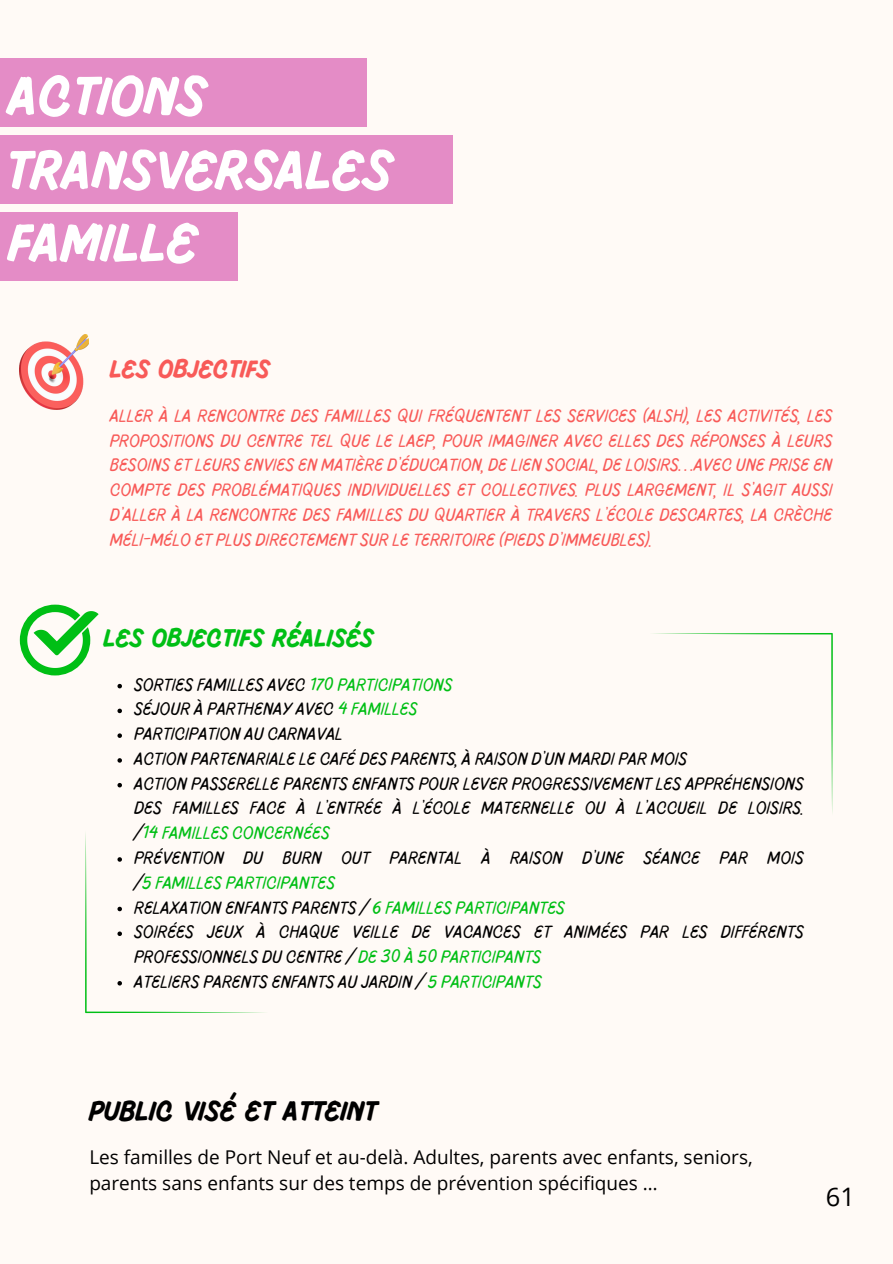
<style>
.page{position:relative;width:893px;height:1264px;background:#fff}
.page>*{position:absolute;margin:0;border:0;box-sizing:border-box;transform-origin:0 0}
.t1{font:700 56.4px/73.3px "Pluma";color:#fff}
.t2{font:700 28.65px "Pluma";color:#000}
.t3{font:700 25.8px "Pluma";color:#00bf15}
.t4{font:700 25.8px "Pluma";color:#f85a58}
.t5{font:25.5px "Open Sans";color:#000}
.t6{font:19.05px/25.8px "Open Sans";color:#000}
.t7{font:100 18px/24.8px "Pluma";color:#000}
.t8{font:100 18px/24.8px "Pluma";color:#f85a58;text-align:justify}
.s1{color:#00bf15}
</style>
<div class="page">
<div style="left:0;top:0;width:892px;height:1263px;background:#fffaf6"></div>
<div style="left:0;top:58px;width:366px;height:69px;background:#e48cc6"></div>
<div style="left:0;top:135px;width:452px;height:68px;background:#e48cc6"></div>
<div style="left:0;top:213px;width:237px;height:68px;background:#e48cc6"></div>
<svg style="left:117px;top:684px;width:5px;height:4px"></svg>
<svg style="left:117px;top:708px;width:5px;height:5px"></svg>
<svg style="left:117px;top:733px;width:5px;height:5px"></svg>
<svg style="left:117px;top:758px;width:5px;height:4px"></svg>
<svg style="left:117px;top:783px;width:5px;height:4px"></svg>
<img style="left:20px;top:335px;width:68px;height:74px">
<svg style="left:20px;top:604px;width:79px;height:71px"></svg>
<svg style="left:85px;top:833px;width:180px;height:180px"></svg>
<svg style="left:653px;top:633px;width:179px;height:170px"></svg>
<p class="t1" style="left:6px;top:63px;width:388px">ACTIONS<br>TRANSVERSALES<br>FAMILLE</p>
<p class="t4" style="left:110px;top:358px;width:162px">LES OBJECTIFS</p>
<p class="t8" style="left:110px;top:404px;width:724px">ALLER À LA RENCONTRE DES FAMILLES QUI FRÉQUENTENT LES SERVICES (ALSH), LES ACTIVITÉS, LES PROPOSITIONS DU CENTRE TEL QUE LE LAEP, POUR IMAGINER AVEC ELLES DES RÉPONSES À LEURS BESOINS ET LEURS ENVIES EN MATIÈRE D’ÉDUCATION, DE LIEN SOCIAL, DE LOISIRS…AVEC UNE PRISE EN COMPTE DES PROBLÉMATIQUES INDIVIDUELLES ET COLLECTIVES. PLUS LARGEMENT, IL S’AGIT AUSSI D’ALLER À LA RENCONTRE DES FAMILLES DU QUARTIER À TRAVERS L’ÉCOLE DESCARTES, LA CRÈCHE MÉLI-MÉLO ET PLUS DIRECTEMENT SUR LE TERRITOIRE (PIEDS D’IMMEUBLES).</p>
<h3 class="t3" style="left:104px;top:626px;width:271px">LES OBJECTIFS RÉALISÉS</h3>
<p class="t7" style="left:134px;top:673px;width:671px">SORTIES FAMILLES AVEC <span class="s1">170 PARTICIPATIONS<br></span>SÉJOUR À PARTHENAY AVEC <span class="s1">4 FAMILLES<br></span>PARTICIPATION AU CARNAVAL<br>ACTION PARTENARIALE LE CAFÉ DES PARENTS, À RAISON D’UN MARDI PAR MOIS<br>ACTION PASSERELLE PARENTS ENFANTS POUR LEVER PROGRESSIVEMENT LES APPRÉHENSIONS DES FAMILLES FACE À L’ENTRÉE À L’ÉCOLE MATERNELLE OU À L’ACCUEIL DE LOISIRS. /<span class="s1">14 FAMILLES CONCERNÉES<br></span>PRÉVENTION DU BURN OUT PARENTAL À RAISON D’UNE SÉANCE PAR MOIS /<span class="s1">5 FAMILLES PARTICIPANTES<br></span>RELAXATION ENFANTS PARENTS / <span class="s1">6 FAMILLES PARTICIPANTES<br></span>SOIRÉES JEUX À CHAQUE VEILLE DE VACANCES ET ANIMÉES PAR LES DIFFÉRENTS PROFESSIONNELS DU CENTRE / <span class="s1">DE 30 À 50 PARTICIPANTS<br></span>ATELIERS PARENTS ENFANTS AU JARDIN / <span class="s1">5 PARTICIPANTS</span></p>
<h2 class="t2" style="left:89px;top:1099px;width:289px">PUBLIC VISÉ ET ATTEINT</h2>
<p class="t6" style="left:89px;top:1143px;width:664px">Les familles de Port Neuf et au-delà. Adultes, parents avec enfants, seniors, parents sans enfants sur des temps de prévention spécifiques …</p>
<h3 class="t5" style="left:825px;top:1178px;width:31px">61</h3>
</div>
